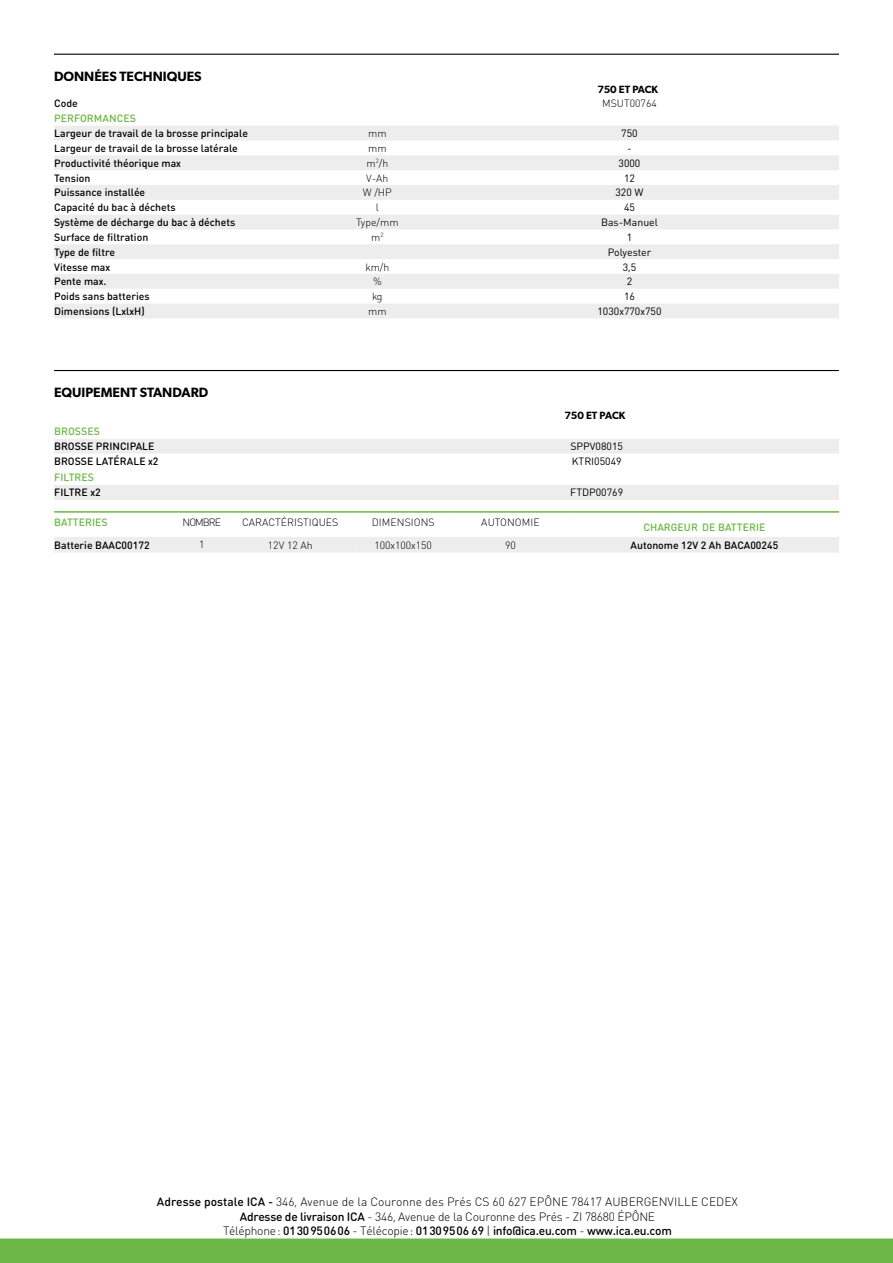
<style>
.page{position:relative;width:893px;height:1263px;background:#fff}
.page>*{position:absolute;margin:0;border:0;box-sizing:border-box;transform-origin:0 0}
.t1{font:600 13.5px "Gibson";color:#000}
.t2{font:300 12px/14.4px "DIN Round Pro";color:#000;text-align:center}
.t3{font:500 10.5px "DIN Round Pro";color:#000}
.t4{font:300 10.5px "DIN Round Pro";color:#000}
.t5{font:10.5px "DIN Round Pro";color:#000}
.t6{font:500 10.5px "DIN Round Pro";letter-spacing:.005em;color:#6bb644}
.t7{font:600 10.5px "Gibson";letter-spacing:-.01em;color:#000}
.s1{font-weight:500}
</style>
<div class="page">
<div style="left:0;top:1238px;width:893px;height:25px;background:#6bb644"></div>
<hr style="left:54px;top:54px;width:785px;height:1px;background:#000">
<hr style="left:54px;top:370px;width:785px;height:1px;background:#000">
<svg style="left:54px;top:126px;width:785px;height:192px;fill:#ededed"></svg>
<div style="left:54px;top:439px;width:785px;height:15px;background:#ededed"></div>
<div style="left:54px;top:485px;width:300px;height:15px;background:#ededed"></div>
<div style="left:354px;top:485px;width:485px;height:15px;background:#ededed"></div>
<div style="left:54px;top:537px;width:785px;height:16px;background:#ededed"></div>
<hr style="left:54px;top:511px;width:124px;height:2px;background:#6bb644">
<hr style="left:178px;top:511px;width:47px;height:2px;background:#6bb644">
<hr style="left:225px;top:511px;width:130px;height:2px;background:#6bb644">
<hr style="left:355px;top:511px;width:96px;height:2px;background:#6bb644">
<hr style="left:451px;top:511px;width:119px;height:2px;background:#6bb644">
<hr style="left:570px;top:511px;width:269px;height:2px;background:#6bb644">
<p class="t1" style="left:54px;top:68px;width:149px">DONNÉES TECHNIQUES</p>
<p class="t7" style="left:597px;top:83px;width:62px">750 ET PACK</p>
<p class="t3" style="left:54px;top:96px;width:25px">Code</p>
<p class="t4" style="left:602px;top:97px;width:56px">MSUT00764</p>
<p class="t6" style="left:54px;top:111px;width:83px">PERFORMANCES</p>
<p class="t3" style="left:54px;top:126px;width:195px">Largeur de travail de la brosse principale</p>
<p class="t4" style="left:368px;top:126px;width:20px">mm</p>
<p class="t5" style="left:621px;top:126px;width:18px">750</p>
<p class="t3" style="left:54px;top:141px;width:185px">Largeur de travail de la brosse latérale</p>
<p class="t4" style="left:368px;top:141px;width:20px">mm</p>
<p class="t5" style="left:627px;top:141px;width:6px">-</p>
<p class="t3" style="left:54px;top:156px;width:128px">Productivité théorique max</p>
<p class="t4" style="left:366px;top:156px;width:23px">m<sup>2</sup>/h</p>
<p class="t5" style="left:618px;top:156px;width:23px">3000</p>
<p class="t3" style="left:54px;top:171px;width:38px">Tension</p>
<p class="t4" style="left:366px;top:171px;width:24px">V-Ah</p>
<p class="t5" style="left:624px;top:171px;width:12px">12</p>
<p class="t3" style="left:54px;top:185px;width:93px">Puissance installée</p>
<p class="t4" style="left:363px;top:186px;width:31px">W /HP</p>
<p class="t5" style="left:615px;top:186px;width:30px">320 W</p>
<p class="t3" style="left:54px;top:200px;width:123px">Capacité du bac à déchets</p>
<p class="t4" style="left:376px;top:201px;width:5px">l</p>
<p class="t5" style="left:624px;top:200px;width:12px">45</p>
<p class="t3" style="left:54px;top:215px;width:183px">Système de décharge du bac à déchets</p>
<p class="t4" style="left:356px;top:215px;width:44px">Type/mm</p>
<p class="t5" style="left:601px;top:215px;width:58px">Bas-Manuel</p>
<p class="t3" style="left:54px;top:230px;width:96px">Surface de filtration</p>
<p class="t4" style="left:371px;top:230px;width:14px">m<sup>2</sup></p>
<p class="t5" style="left:627px;top:230px;width:7px">1</p>
<p class="t3" style="left:54px;top:245px;width:62px">Type de filtre</p>
<p class="t5" style="left:608px;top:245px;width:45px">Polyester</p>
<p class="t3" style="left:54px;top:260px;width:57px">Vitesse max</p>
<p class="t4" style="left:365px;top:260px;width:26px">km/h</p>
<p class="t5" style="left:623px;top:260px;width:15px">3,5</p>
<p class="t3" style="left:54px;top:274px;width:54px">Pente max.</p>
<p class="t4" style="left:373px;top:275px;width:10px">%</p>
<p class="t5" style="left:627px;top:275px;width:7px">2</p>
<p class="t3" style="left:54px;top:289px;width:97px">Poids sans batteries</p>
<p class="t4" style="left:372px;top:289px;width:12px">kg</p>
<p class="t5" style="left:624px;top:289px;width:12px">16</p>
<p class="t3" style="left:54px;top:304px;width:92px">Dimensions (LxlxH)</p>
<p class="t4" style="left:368px;top:304px;width:20px">mm</p>
<p class="t5" style="left:597px;top:304px;width:66px">1030x770x750</p>
<p class="t1" style="left:54px;top:384px;width:156px">EQUIPEMENT STANDARD</p>
<p class="t7" style="left:565px;top:409px;width:62px">750 ET PACK</p>
<p class="t6" style="left:54px;top:424px;width:47px">BROSSES</p>
<p class="t3" style="left:54px;top:439px;width:102px">BROSSE PRINCIPALE</p>
<p class="t5" style="left:570px;top:439px;width:54px">SPPV08015</p>
<p class="t3" style="left:54px;top:454px;width:106px">BROSSE LATÉRALE x2</p>
<p class="t5" style="left:572px;top:454px;width:51px">KTRI05049</p>
<p class="t6" style="left:54px;top:470px;width:41px">FILTRES</p>
<p class="t3" style="left:54px;top:485px;width:48px">FILTRE x2</p>
<p class="t5" style="left:570px;top:486px;width:54px">FTDP00769</p>
<p class="t6" style="left:54px;top:515px;width:55px">BATTERIES</p>
<p class="t4" style="left:183px;top:515px;width:40px">NOMBRE</p>
<p class="t4" style="left:242px;top:515px;width:98px">CARACTÉRISTIQUES</p>
<p class="t4" style="left:372px;top:515px;width:64px">DIMENSIONS</p>
<p class="t4" style="left:481px;top:515px;width:60px">AUTONOMIE</p>
<p class="t6" style="left:643px;top:520px;width:124px">CHARGEUR DE BATTERIE</p>
<p class="t3" style="left:54px;top:538px;width:97px">Batterie BAAC00172</p>
<p class="t4" style="left:199px;top:538px;width:7px">1</p>
<p class="t4" style="left:268px;top:538px;width:46px">12V 12 Ah</p>
<p class="t4" style="left:374px;top:538px;width:59px">100x100x150</p>
<p class="t4" style="left:505px;top:538px;width:12px">90</p>
<p class="t3" style="left:631px;top:538px;width:149px">Autonome 12V 2 Ah BACA00245</p>
<p class="t2" style="left:157px;top:1194px;width:582px"><span class="s1">Adresse postale ICA -</span> 346, Avenue de la Couronne des Prés CS 60 627 EPÔNE 78417 AUBERGENVILLE CEDEX<br><span class="s1">Adresse de livraison ICA</span> - 346, Avenue de la Couronne des Prés - ZI 78680 ÉPÔNE<br>Téléphone : <span class="s1">01 30 95 06 06</span> - Télécopie : <span class="s1">01 30 95 06 69</span> | <span class="s1">info@ica.eu.com</span> - <span class="s1">www.ica.eu.com</span></p>
</div>
